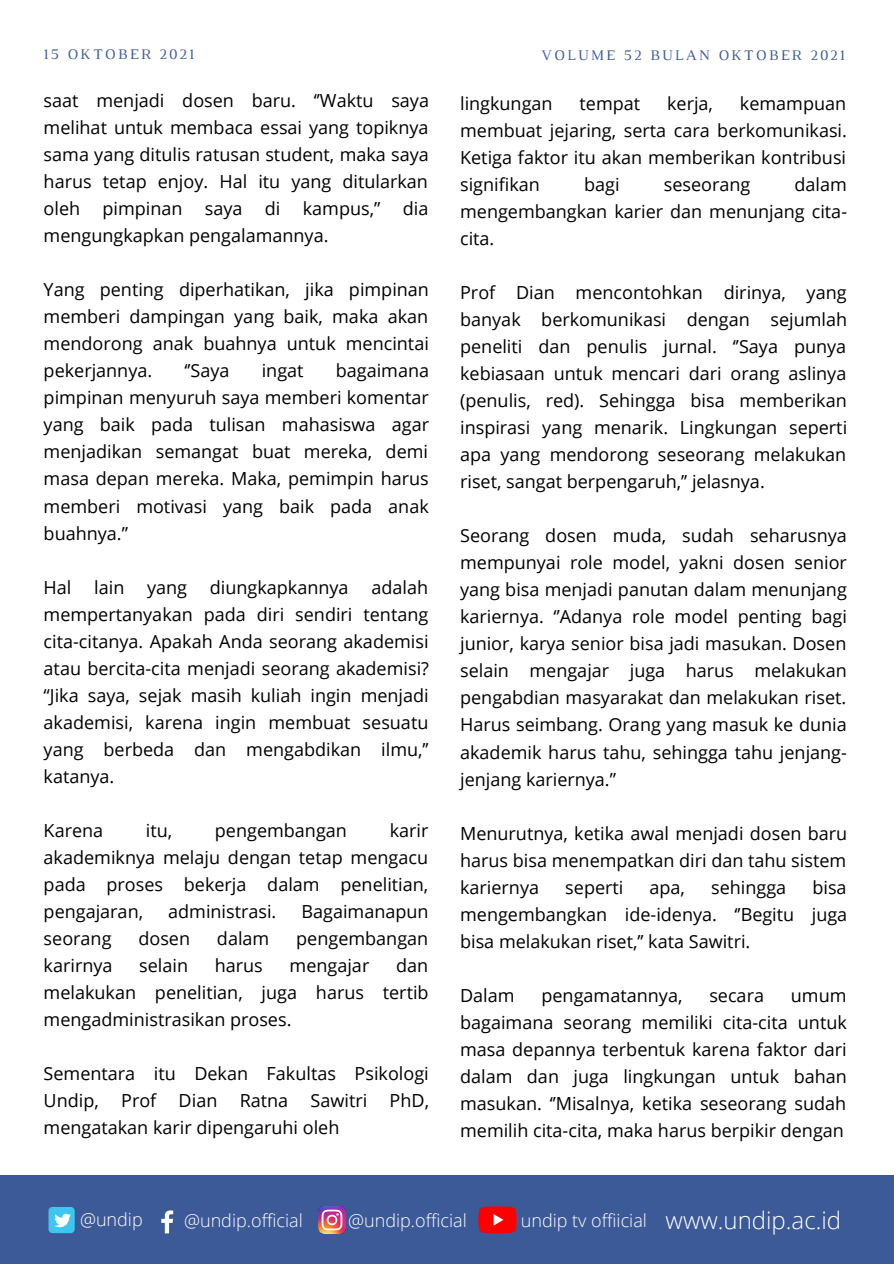
<style>
.page{position:relative;width:894px;height:1264px;background:#fff}
.page>*{position:absolute;margin:0;border:0;box-sizing:border-box;transform-origin:0 0}
.t1{font:300 24px "Open Sans";color:#fff}
.t2{font:18px/27px "Open Sans";color:#000;text-align:justify}
.t3{font:300 18px "Open Sans";color:#fff}
.t4{font:15px "Luthier";letter-spacing:.14em;color:#3d5a98}
</style>
<div class="page">
<div style="left:0;top:1175px;width:893px;height:88px;background:#3d5a98"></div>
<div style="left:48px;top:1206px;width:27px;height:27px;background:#3fc6ee;border-radius:4px"></div>
<svg style="left:54px;top:1213px;width:17px;height:14px"></svg>
<svg style="left:161px;top:1210px;width:12px;height:23px"></svg>
<svg style="left:478px;top:1206px;width:38px;height:27px"></svg>
<img style="left:318px;top:1206px;width:27px;height:27px">
<p class="t4" style="left:44px;top:49px;width:152px">15 OKTOBER 2021</p>
<p class="t4" style="left:541px;top:49px;width:305px">VOLUME 52 BULAN OKTOBER 2021</p>
<p class="t2" style="left:44px;top:86px;width:387px">saat menjadi dosen baru. ‘’Waktu saya melihat untuk membaca essai yang topiknya sama yang ditulis ratusan student, maka saya harus tetap enjoy. Hal itu yang ditularkan oleh pimpinan saya di kampus,” dia mengungkapkan pengalamannya.</p>
<p class="t2" style="left:44px;top:276px;width:387px">Yang penting diperhatikan, jika pimpinan memberi dampingan yang baik, maka akan mendorong anak buahnya untuk mencintai pekerjannya.</p>
<p class="t2" style="left:44px;top:357px;width:387px;text-indent:292px">bagaimana pimpinan menyuruh saya memberi komentar yang baik pada tulisan mahasiswa agar menjadikan semangat buat mereka, demi masa depan mereka. Maka, pemimpin harus memberi motivasi yang baik pada anak buahnya.”</p>
<p class="t2" style="left:44px;top:573px;width:29px">Hal</p>
<p class="t2" style="left:94px;top:573px;width:32px">lain</p>
<p class="t2" style="left:147px;top:573px;width:41px">yang</p>
<p class="t2" style="left:210px;top:573px;width:140px">diungkapkannya</p>
<p class="t2" style="left:184px;top:357px;width:47px">‘’Saya</p>
<p class="t2" style="left:262px;top:357px;width:43px">ingat</p>
<p class="t2" style="left:44px;top:573px;width:386px;text-indent:328px">adalah mempertanyakan pada diri sendiri tentang cita-citanya. Apakah Anda seorang akademisi atau bercita-cita menjadi seorang akademisi? “Jika saya, sejak masih kuliah ingin menjadi akademisi, karena ingin membuat sesuatu yang berbeda dan mengabdikan ilmu,’’ katanya.</p>
<p class="t2" style="left:44px;top:816px;width:61px">Karena</p>
<p class="t2" style="left:146px;top:816px;width:28px">itu,</p>
<p class="t2" style="left:215px;top:816px;width:133px">pengembangan</p>
<p class="t2" style="left:44px;top:816px;width:386px;text-indent:346px">karir akademiknya melaju dengan tetap mengacu pada proses bekerja dalam penelitian, pengajaran,</p>
<p class="t2" style="left:168px;top:897px;width:110px">administrasi.</p>
<p class="t2" style="left:301px;top:897px;width:129px">Bagaimanapun</p>
<p class="t2" style="left:44px;top:924px;width:69px">seorang</p>
<p class="t2" style="left:138px;top:924px;width:53px">dosen</p>
<p class="t2" style="left:217px;top:924px;width:54px">dalam</p>
<p class="t2" style="left:296px;top:924px;width:133px">pengembangan</p>
<p class="t2" style="left:44px;top:951px;width:70px">karirnya</p>
<p class="t2" style="left:139px;top:951px;width:50px">selain</p>
<p class="t2" style="left:215px;top:951px;width:50px">harus</p>
<p class="t2" style="left:289px;top:951px;width:81px">mengajar</p>
<p class="t2" style="left:44px;top:951px;width:386px;text-indent:352px">dan melakukan penelitian, juga harus tertib mengadministrasikan proses.</p>
<p class="t2" style="left:44px;top:1059px;width:387px">Sementara itu Dekan Fakultas Psikologi Undip, Prof Dian Ratna Sawitri PhD, mengatakan karir dipengaruhi oleh</p>
<p class="t2" style="left:460px;top:89px;width:388px;text-indent:280px">kemampuan membuat jejaring, serta cara berkomunikasi.<br>Ketiga faktor itu akan memberikan kontribusi signifikan</p>
<p class="t2" style="left:460px;top:89px;width:94px">lingkungan</p>
<p class="t2" style="left:579px;top:89px;width:62px">tempat</p>
<p class="t2" style="left:667px;top:89px;width:47px">kerja,</p>
<p class="t2" style="left:460px;top:170px;width:388px;text-indent:334px">dalam mengembangkan karier dan menunjang cita&shy;cita.</p>
<p class="t2" style="left:460px;top:278px;width:388px">Prof Dian mencontohkan dirinya, yang banyak berkomunikasi dengan sejumlah peneliti dan penulis jurnal. ‘’Saya punya kebiasaan untuk mencari dari orang aslinya (penulis, red). Sehingga bisa memberikan inspirasi yang menarik. Lingkungan seperti apa yang mendorong seseorang melakukan riset, sangat berpengaruh,’’ jelasnya.</p>
<p class="t2" style="left:460px;top:521px;width:388px">Seorang dosen muda, sudah seharusnya mempunyai role model, yakni dosen senior yang bisa menjadi panutan dalam menunjang kariernya. ‘’Adanya role model penting bagi junior, karya senior bisa jadi masukan. Dosen selain mengajar juga harus melakukan pengabdian masyarakat dan melakukan riset.<br>Harus seimbang. Orang yang masuk ke dunia akademik harus tahu, sehingga tahu jenjang&shy;jenjang kariernya.”</p>
<p class="t2" style="left:460px;top:819px;width:388px">Menurutnya, ketika awal menjadi dosen baru harus bisa menempatkan diri dan tahu sistem kariernya</p>
<p class="t2" style="left:584px;top:170px;width:37px">bagi</p>
<p class="t2" style="left:663px;top:170px;width:88px">seseorang</p>
<p class="t2" style="left:460px;top:873px;width:388px;text-indent:352px">bisa mengembangkan ide-idenya. ‘’Begitu juga bisa melakukan riset,’’ kata Sawitri.</p>
<p class="t2" style="left:460px;top:981px;width:56px">Dalam</p>
<p class="t2" style="left:541px;top:981px;width:142px">pengamatannya,</p>
<p class="t2" style="left:709px;top:981px;width:56px">secara</p>
<p class="t2" style="left:565px;top:873px;width:60px">seperti</p>
<p class="t2" style="left:649px;top:873px;width:37px">apa,</p>
<p class="t2" style="left:711px;top:873px;width:77px">sehingga</p>
<p class="t2" style="left:460px;top:981px;width:388px;text-indent:330px">umum bagaimana seorang memiliki cita-cita untuk masa depannya terbentuk karena faktor dari dalam dan juga lingkungan untuk bahan masukan. ‘’Misalnya, ketika seseorang sudah memilih cita-cita, maka harus berpikir dengan</p>
<p class="t3" style="left:80px;top:1207px;width:64px">@undip</p>
<p class="t3" style="left:184px;top:1207px;width:120px">@undip.official</p>
<p class="t3" style="left:348px;top:1207px;width:120px">@undip.official</p>
<p class="t3" style="left:520px;top:1207px;width:128px">undip tv offiicial</p>
<p class="t1" style="left:665px;top:1203px;width:177px">www.undip.ac.id</p>
</div>
